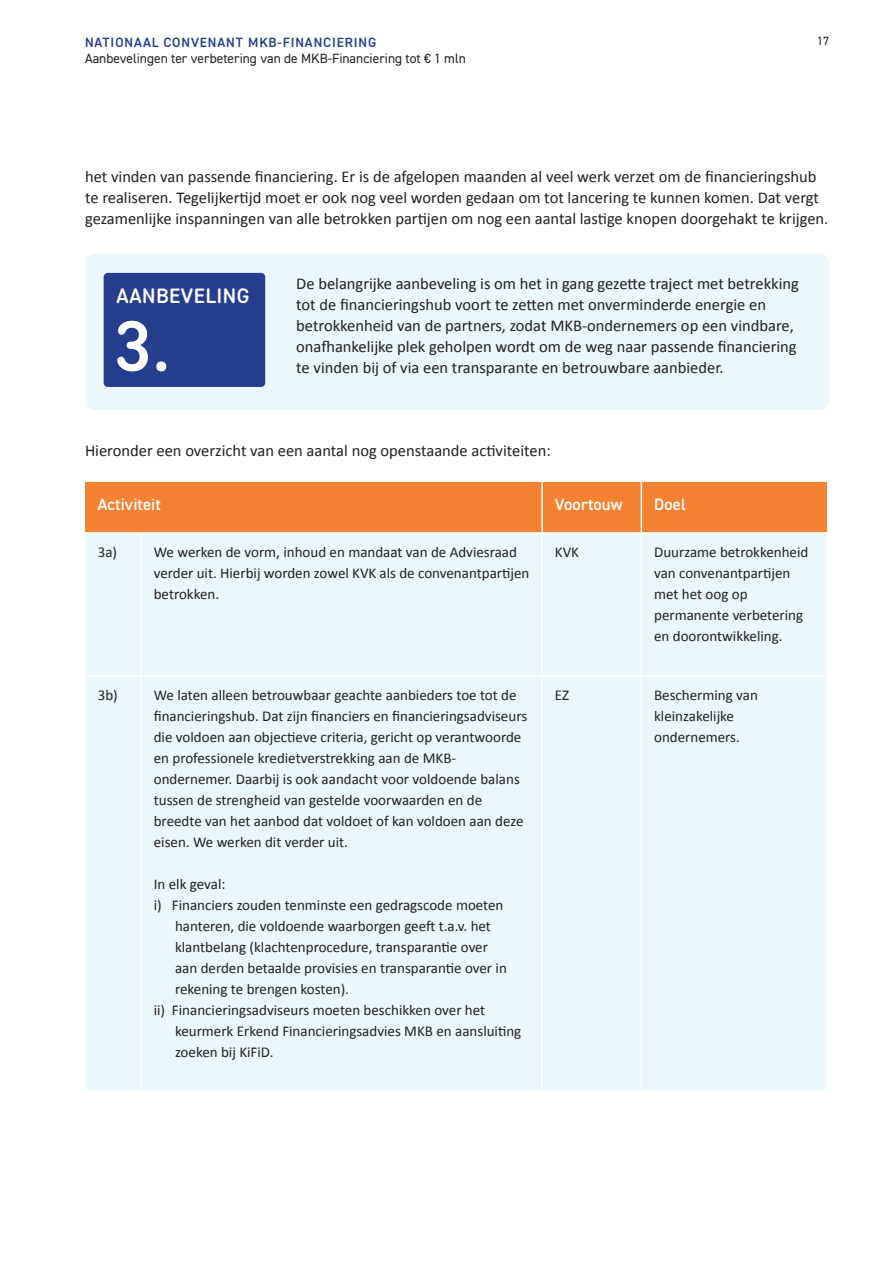
<style>
.page{position:relative;width:893px;height:1263px;background:#fff}
.page>*{position:absolute;margin:0;border:0;box-sizing:border-box;transform-origin:0 0}
.t1{font:71.55px "DIN2014 Rounded VF";color:#fff}
.t2{font:21px "DIN2014 Rounded VF";letter-spacing:.02em;color:#fff}
.t3{font:16.5px/21px "Calibri";color:#231f20}
.t4{font:16.5px "DIN2014 Rounded VF";letter-spacing:.01em;color:#fff}
.t5{font:15px/21px "Calibri";color:#231f20}
.t6{font:13.5px "DIN2014 Rounded VF";color:#231f20}
.t7{font:13.5px "DIN2014 Rounded VF";letter-spacing:.06em;color:#253f8e}
.t8{font:12px "DIN2014 Rounded VF";color:#231f20}
</style>
<div class="page">
<div style="left:85px;top:482px;width:742px;height:50px;background:#f48232"></div>
<div style="left:85px;top:534px;width:742px;height:557px;background:#ebf7fa"></div>
<hr style="left:541px;top:482px;width:2px;height:50px;background:#fff">
<hr style="left:641px;top:482px;width:1px;height:50px;background:#fff">
<hr style="left:140px;top:534px;width:2px;height:141px;background:#fff">
<hr style="left:541px;top:534px;width:2px;height:141px;background:#fff">
<hr style="left:641px;top:534px;width:1px;height:141px;background:#fff">
<hr style="left:85px;top:675px;width:56px;height:2px;background:#fff">
<hr style="left:141px;top:675px;width:401px;height:2px;background:#fff">
<hr style="left:140px;top:677px;width:2px;height:414px;background:#fff">
<hr style="left:542px;top:675px;width:99px;height:2px;background:#fff">
<hr style="left:541px;top:677px;width:2px;height:414px;background:#fff">
<hr style="left:641px;top:675px;width:186px;height:2px;background:#fff">
<hr style="left:641px;top:677px;width:1px;height:414px;background:#fff">
<div style="left:85px;top:253px;width:744px;height:158px;background:#ebf7fa;border-radius:9px"></div>
<div style="left:84px;top:252px;width:746px;height:159px;border:2px solid #fff;border-radius:9px"></div>
<div style="left:104px;top:273px;width:161px;height:114px;background:#253f8e;border-radius:4px"></div>
<p class="t7" style="left:85px;top:34px;width:293px">NATIONAAL CONVENANT MKB-FINANCIERING</p>
<p class="t6" style="left:85px;top:50px;width:382px">Aanbevelingen ter verbetering van de MKB-Financiering tot € 1 mln</p>
<p class="t8" style="left:817px;top:34px;width:13px">17</p>
<p class="t3" style="left:85px;top:167px;width:745px">het vinden van passende financiering. Er is de afgelopen maanden al veel werk verzet om de financieringshub te realiseren. Tegelijkertijd moet er ook nog veel worden gedaan om tot lancering te kunnen komen. Dat vergt gezamenlijke inspanningen van alle betrokken partijen om nog een aantal lastige knopen doorgehakt te krijgen.</p>
<h2 class="t2" style="left:116px;top:282px;width:135px">AANBEVELING</h2>
<h1 class="t1" style="left:114px;top:301px;width:58px">3.</h1>
<p class="t3" style="left:296px;top:273px;width:504px">De belangrijke aanbeveling is om het in gang gezette traject met betrekking tot de financieringshub voort te zetten met onverminderde energie en betrokkenheid van de partners, zodat MKB-ondernemers op een vindbare, onafhankelijke plek geholpen wordt om de weg naar passende financiering te vinden bij of via een transparante en betrouwbare aanbieder.</p>
<p class="t3" style="left:85px;top:440px;width:467px">Hieronder een overzicht van een aantal nog openstaande activiteiten:</p>
<p class="t4" style="left:98px;top:494px;width:65px">Activiteit</p>
<p class="t4" style="left:555px;top:494px;width:69px">Voortouw</p>
<p class="t4" style="left:654px;top:494px;width:33px">Doel</p>
<p class="t5" style="left:98px;top:541px;width:21px">3a)</p>
<p class="t5" style="left:154px;top:541px;width:377px">We werken de vorm, inhoud en mandaat van de Adviesraad verder uit. Hierbij worden zowel KVK als de convenantpartijen betrokken.</p>
<p class="t5" style="left:555px;top:541px;width:26px">KVK</p>
<p class="t5" style="left:654px;top:541px;width:156px">Duurzame betrokkenheid van convenantpartijen met het oog op permanente verbetering en doorontwikkeling.</p>
<p class="t5" style="left:154px;top:684px;width:375px;text-indent:-56px">3b) We laten alleen betrouwbaar geachte aanbieders toe tot de financieringshub. Dat zijn financiers en financieringsadviseurs die voldoen aan objectieve criteria, gericht op verantwoorde en professionele kredietverstrekking aan de MKB&shy;ondernemer. Daarbij is ook aandacht voor voldoende balans tussen de strengheid van gestelde voorwaarden en de breedte van het aanbod dat voldoet of kan voldoen aan deze eisen. We werken dit verder uit.</p>
<p class="t5" style="left:154px;top:873px;width:73px">In elk geval:</p>
<p class="t5" style="left:154px;top:894px;width:351px">i) Financiers zouden tenminste een gedragscode moeten</p>
<p class="t5" style="left:175px;top:915px;width:317px">hanteren, die voldoende waarborgen geeft t.a.v. het</p>
<p class="t5" style="left:175px;top:936px;width:314px">klantbelang (klachtenprocedure, transparantie over</p>
<p class="t5" style="left:175px;top:957px;width:333px">aan derden betaalde provisies en transparantie over in</p>
<p class="t5" style="left:175px;top:978px;width:176px">rekening te brengen kosten).</p>
<p class="t5" style="left:154px;top:999px;width:333px">ii) Financieringsadviseurs moeten beschikken over het</p>
<p class="t5" style="left:175px;top:1020px;width:348px">keurmerk Erkend Financieringsadvies MKB en aansluiting</p>
<p class="t5" style="left:175px;top:1041px;width:100px">zoeken bij KiFiD.</p>
<p class="t5" style="left:555px;top:684px;width:16px">EZ</p>
<p class="t5" style="left:654px;top:684px;width:105px">Bescherming van kleinzakelijke ondernemers.</p>
</div>
